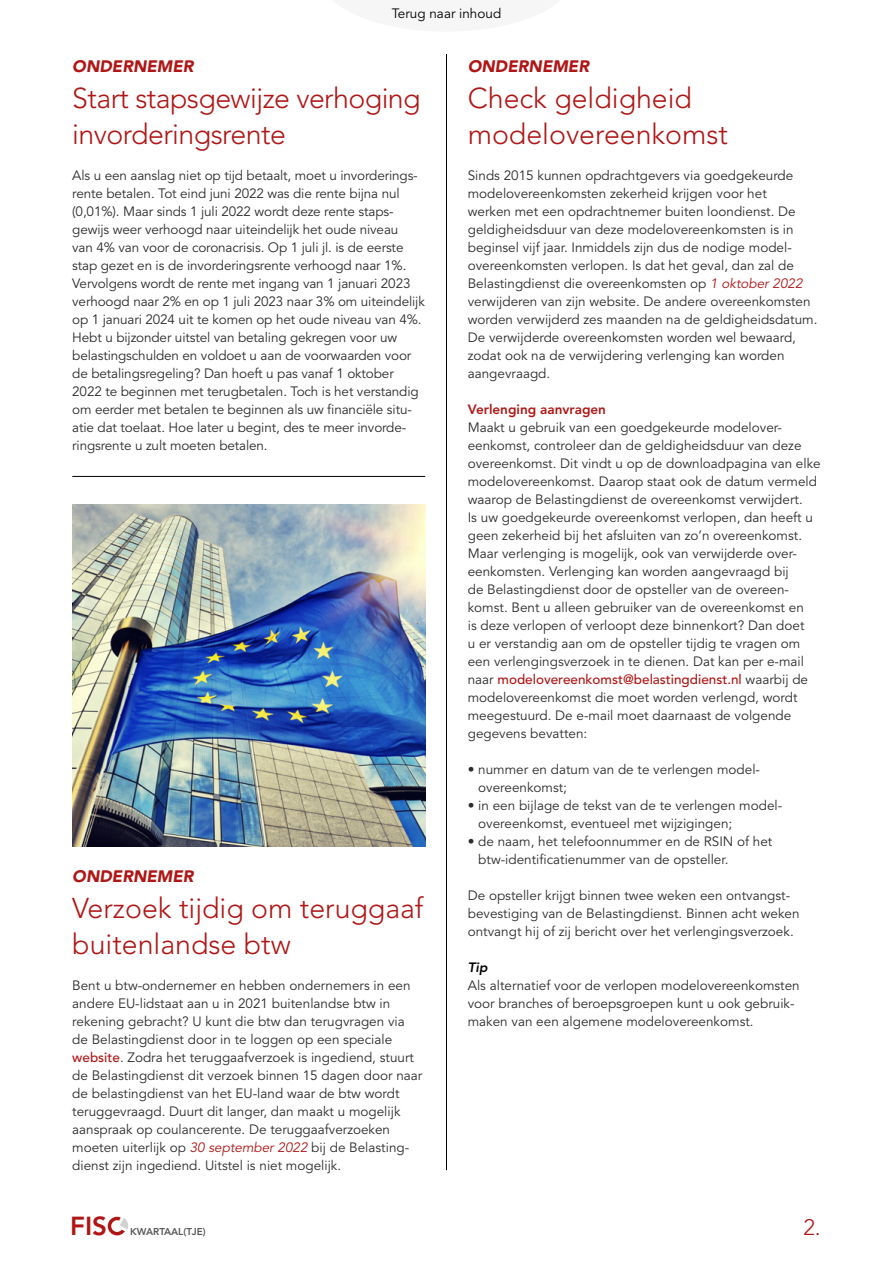
<style>
.page{position:relative;width:893px;height:1263px;background:#fff}
.page>*{position:absolute;margin:0;border:0;box-sizing:border-box;transform-origin:0 0}
.t1{font:300 28.5px/36px "Avenir LT";color:#af1615}
.t2{font:300 28.5px/36px "Avenir LT";letter-spacing:-.02em;color:#af1615}
.t3{font:800 25.95px "Avenir LT";color:#af1615}
.t4{font:300 22.2px "Avenir LT";color:#af1615}
.t5{font:italic 900 16.5px "Avenir LT";color:#af1615}
.t6{font:13.5px/18px "Avenir LT";color:#2c2c2c}
.t7{font:800 13.5px "Avenir LT";color:#af1615}
.t8{font:13.5px "Avenir LT";color:#000}
.t9{font:italic 800 13.5px "Avenir LT";color:#000}
.t10{font:800 9.9px "Avenir LT";color:#575756}
.s1{font-weight:500;color:#af1615}
.s2{font-style:italic;color:#af1615}
</style>
<div class="page">
<div style="left:108px;top:1217px;width:18px;height:18px;border:3px solid #af1615;border-radius:50%"></div>
<svg style="left:114px;top:1216px;width:14px;height:19px"></svg>
<hr style="left:72px;top:476px;width:353px;height:1px;background:#000">
<hr style="left:446px;top:54px;width:1px;height:1116px;background:#000">
<img style="left:72px;top:504px;width:353px;height:342px">
<p class="t8" style="left:392px;top:5px;width:111px">Terug naar inhoud</p>
<p class="t5" style="left:72px;top:56px;width:123px">ONDERNEMER</p>
<h1 class="t2" style="left:72px;top:80px;width:350px">Start stapsgewijze verhoging invorderingsrente</h1>
<p class="t6" style="left:72px;top:167px;width:354px">Als u een aanslag niet op tijd betaalt, moet u invorderings&shy;rente betalen. Tot eind juni 2022 was die rente bijna nul (0,01%). Maar sinds 1 juli 2022 wordt deze rente staps&shy;gewijs weer verhoogd naar uiteindelijk het oude niveau<br>van 4% van voor de coronacrisis. Op 1 juli jl. is de eerste stap gezet en is de invorderingsrente verhoogd naar 1%.<br>Vervolgens wordt de rente met ingang van 1 januari 2023 verhoogd naar 2% en op 1 juli 2023 naar 3% om uiteindelijk op 1 januari 2024 uit te komen op het oude niveau van 4%.<br>Hebt u bijzonder uitstel van betaling gekregen voor uw belastingschulden en voldoet u aan de voorwaarden voor de betalingsregeling? Dan hoeft u pas vanaf 1 oktober 2022 te beginnen met terugbetalen. Toch is het verstandig om eerder met betalen te beginnen als uw financiële situ&shy;atie dat toelaat. Hoe later u begint, des te meer invorde&shy;ringsrente u zult moeten betalen.</p>
<p class="t5" style="left:72px;top:866px;width:123px">ONDERNEMER</p>
<h1 class="t1" style="left:72px;top:890px;width:353px">Verzoek tijdig om teruggaaf buitenlandse btw</h1>
<p class="t6" style="left:72px;top:977px;width:352px">Bent u btw-ondernemer en hebben ondernemers in een andere EU-lidstaat aan u in 2021 buitenlandse btw in rekening gebracht? U kunt die btw dan terugvragen via de Belastingdienst door in te loggen op een speciale <span class="s1">website</span>. Zodra het teruggaafverzoek is ingediend, stuurt de Belastingdienst dit verzoek binnen 15 dagen door naar de belastingdienst van het EU-land waar de btw wordt teruggevraagd. Duurt dit langer, dan maakt u mogelijk aanspraak op coulancerente. De teruggaafverzoeken moeten uiterlijk op <span class="s2">30 september 2022</span> bij de Belasting&shy;dienst zijn ingediend. Uitstel is niet mogelijk.</p>
<p class="t5" style="left:468px;top:56px;width:123px">ONDERNEMER</p>
<h1 class="t1" style="left:468px;top:80px;width:262px">Check geldigheid modelovereenkomst</h1>
<p class="t6" style="left:468px;top:167px;width:351px">Sinds 2015 kunnen opdrachtgevers via goedgekeurde modelovereenkomsten zekerheid krijgen voor het<br>werken met een opdrachtnemer buiten loondienst. De geldigheidsduur van deze modelovereenkomsten is in beginsel vijf jaar. Inmiddels zijn dus de nodige model&shy;overeenkomsten verlopen. Is dat het geval, dan zal de Belastingdienst die overeenkomsten op <span class="s2">1 oktober 2022 </span>verwijderen van zijn website. De andere overeenkomsten worden verwijderd zes maanden na de geldigheidsdatum.<br>De verwijderde overeenkomsten worden wel bewaard, zodat ook na de verwijdering verlenging kan worden aangevraagd.</p>
<p class="t7" style="left:468px;top:401px;width:140px">Verlenging aanvragen</p>
<p class="t6" style="left:468px;top:419px;width:354px">Maakt u gebruik van een goedgekeurde modelover&shy;eenkomst, controleer dan de geldigheidsduur van deze overeenkomst. Dit vindt u op de downloadpagina van elke modelovereenkomst. Daarop staat ook de datum vermeld waarop de Belastingdienst de overeenkomst verwijdert.<br>Is uw goedgekeurde overeenkomst verlopen, dan heeft u geen zekerheid bij het afsluiten van zo’n overeenkomst.<br>Maar verlenging is mogelijk, ook van verwijderde over&shy;eenkomsten. Verlenging kan worden aangevraagd bij<br>de Belastingdienst door de opsteller van de overeen&shy;komst. Bent u alleen gebruiker van de overeenkomst en<br>is deze verlopen of verloopt deze binnenkort? Dan doet<br>u er verstandig aan om de opsteller tijdig te vragen om een verlengingsverzoek in te dienen. Dat kan per e-mail naar <span class="s1">modelovereenkomst@belastingdienst.nl</span> waarbij de modelovereenkomst die moet worden verlengd, wordt meegestuurd. De e-mail moet daarnaast de volgende gegevens bevatten:</p>
<p class="t6" style="left:478px;top:761px;width:282px;text-indent:-11px">• nummer en datum van de te verlengen model&shy;overeenkomst;</p>
<p class="t6" style="left:478px;top:797px;width:304px;text-indent:-11px">• in een bijlage de tekst van de te verlengen model&shy;overeenkomst, eventueel met wijzigingen;</p>
<p class="t6" style="left:478px;top:833px;width:296px;text-indent:-11px">• de naam, het telefoonnummer en de RSIN of het btw-identificatienummer van de opsteller.</p>
<p class="t6" style="left:468px;top:887px;width:333px">De opsteller krijgt binnen twee weken een ontvangst&shy;bevestiging van de Belastingdienst. Binnen acht weken ontvangt hij of zij bericht over het verlengingsverzoek.</p>
<p class="t9" style="left:468px;top:959px;width:21px">Tip</p>
<p class="t6" style="left:468px;top:977px;width:334px">Als alternatief voor de verlopen modelovereenkomsten voor branches of beroepsgroepen kunt u ook gebruik&shy;maken van een algemene modelovereenkomst.</p>
<h2 class="t3" style="left:70px;top:1210px;width:38px">FIS</h2>
<p class="t10" style="left:130px;top:1226px;width:77px">KWARTAAL(TJE)</p>
<h3 class="t4" style="left:803px;top:1214px;width:19px">2.</h3>
</div>
